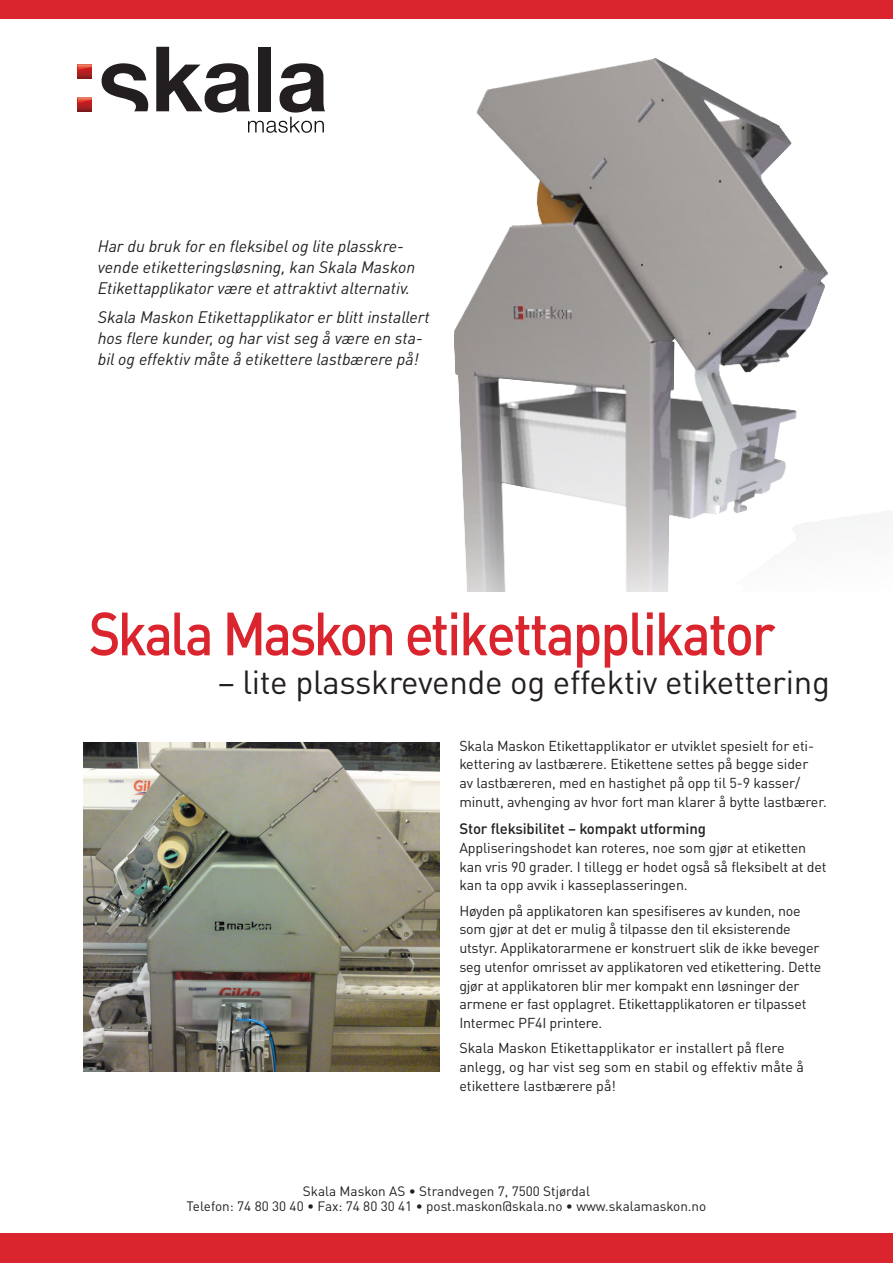
<style>
.page{position:relative;width:893px;height:1263px;background:#fff}
.page>*{position:absolute;margin:0;border:0;box-sizing:border-box;transform-origin:0 0}
.Head{font:500 60px "DINOT";letter-spacing:-.04em;color:#da252e;scale:.9 1}
.Liten_head{font:33px "DINOT";letter-spacing:-.01em;color:#231f20}
.Undertittel{font:italic 16.5px/21px "DINOT";color:#231f20}
.Subhead{font:500 15px "DINOT";letter-spacing:-.01em;color:#231f20}
.Brød_avsnitt{font:14.25px/18.8px "DINOT";letter-spacing:-.015em;color:#231f20}
.Brød{font:14.25px/18.8px "DINOT";letter-spacing:-.01em;color:#231f20}
.Brød-2{font:13.5px "DINOT";color:#231f20}
</style>
<div class="page">
<div style="left:0;top:1234px;width:893px;height:29px;background:#da252e"></div>
<img style="left:453px;top:58px;width:430px;height:533px">
<img style="left:84px;top:743px;width:355px;height:329px">
<div style="left:0;top:0;width:893px;height:18px;background:#da252e"></div>
<svg style="left:78px;top:71px;width:14px;height:8px"></svg>
<svg style="left:78px;top:65px;width:14px;height:6px"></svg>
<svg style="left:78px;top:104px;width:14px;height:7px"></svg>
<svg style="left:78px;top:97px;width:14px;height:7px"></svg>
<svg style="left:102px;top:63px;width:46px;height:48px"></svg>
<svg style="left:156px;top:47px;width:169px;height:86px"></svg>
<p class="Undertittel" style="left:98px;top:235px;width:319px">Har du bruk for en fleksibel og lite plasskre&shy;vende etiketteringsløsning, kan Skala Maskon<br>Etikettapplikator være et attraktivt alternativ.</p>
<p class="Undertittel" style="left:98px;top:306px;width:334px">Skala Maskon Etikettapplikator er blitt installert hos flere kunder, og har vist seg å være en sta&shy;bil og effektiv måte å etikettere lastbærere på!</p>
<p class="Head" style="left:89px;top:595px;width:764px">Skala Maskon etikettapplikator</p>
<p class="Liten_head" style="left:218px;top:662px;width:614px">– lite plasskrevende og effektiv etikettering</p>
<p class="Brød" style="left:459px;top:736px;width:369px">Skala Maskon Etikettapplikator er utviklet spesielt for eti&shy;kettering av lastbærere. Etikettene settes på begge sider<br>av lastbæreren, med en hastighet på opp til 5-9 kasser/ minutt, avhenging av hvor fort man klarer å bytte lastbærer.</p>
<p class="Subhead" style="left:459px;top:819px;width:248px">Stor fleksibilitet – kompakt utforming</p>
<p class="Brød" style="left:459px;top:838px;width:369px">Appliseringshodet kan roteres, noe som gjør at etiketten kan vris 90 grader. I tillegg er hodet også så fleksibelt at det kan ta opp avvik i kasseplasseringen.</p>
<p class="Brød_avsnitt" style="left:459px;top:901px;width:363px">Høyden på applikatoren kan spesifiseres av kunden, noe som gjør at det er mulig å tilpasse den til eksisterende utstyr. Applikatorarmene er konstruert slik de ikke beveger seg utenfor omrisset av applikatoren ved etikettering. Dette gjør at applikatoren blir mer kompakt enn løsninger der armene er fast opplagret. Etikettapplikatoren er tilpasset Intermec PF4I printere.</p>
<p class="Brød_avsnitt" style="left:459px;top:1038px;width:346px">Skala Maskon Etikettapplikator er installert på flere anlegg, og har vist seg som en stabil og effektiv måte å etikettere lastbærere på!</p>
<p class="Brød-2" style="left:303px;top:1183px;width:288px">Skala Maskon AS • Strandvegen 7, 7500 Stjørdal</p>
<p class="Brød-2" style="left:187px;top:1197px;width:521px">Telefon: 74 80 30 40 • Fax: 74 80 30 41 • post.maskon@skala.no • www.skalamaskon.no</p>
</div>
